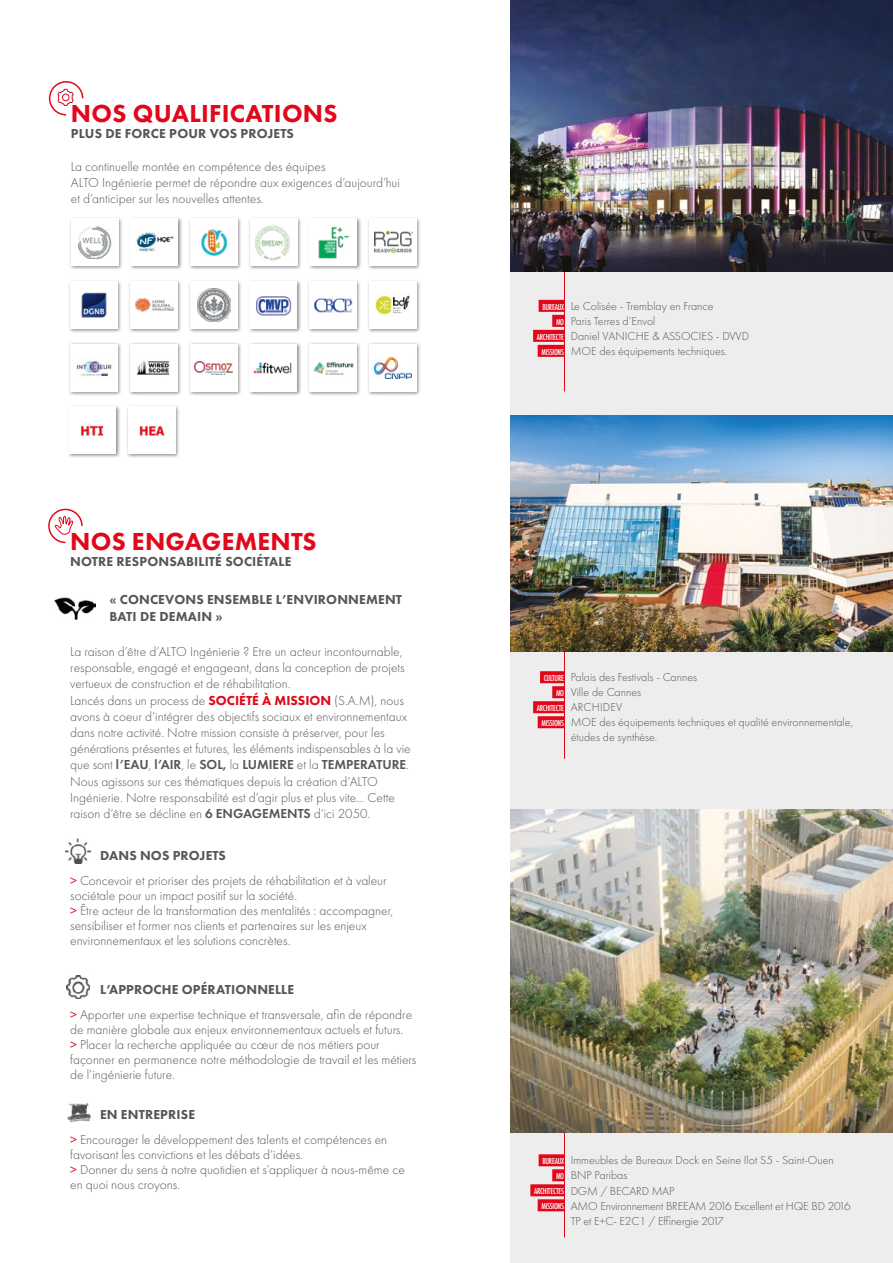
<style>
.page{position:relative;width:893px;height:1263px;background:#fff}
.page>*{position:absolute;margin:0;border:0;box-sizing:border-box;transform-origin:0 0}
.t1{font:800 25.5px "Futura PT";letter-spacing:.01em;color:#e2071b}
.t2{font:300 13.5px/16.2px "Futura PT";color:#575756}
.t3{font:800 13.5px/16.2px "Futura PT";letter-spacing:.01em;color:#575756}
.t4{font:300 12px/15px "Futura PT";color:#575756}
.t5{font:500 9px/15px "Futura PT Cond";letter-spacing:-.025em;color:#fff;text-align:right}
.s1{font-weight:800;color:#e30617}
.s2{font-weight:600}
.s3{font-weight:400;color:#e2071b}
</style>
<div class="page">
<div style="left:510px;top:0;width:383px;height:1263px;background:#ededed"></div>
<div style="left:539px;top:300px;width:25px;height:12px;background:#e2071b"></div>
<div style="left:552px;top:315px;width:12px;height:12px;background:#e2071b"></div>
<div style="left:533px;top:330px;width:31px;height:12px;background:#e2071b"></div>
<div style="left:538px;top:345px;width:26px;height:12px;background:#e2071b"></div>
<hr style="left:564px;top:1108px;width:1px;height:129px;background:#e2071b">
<hr style="left:564px;top:256px;width:1px;height:135px;background:#e2071b">
<img style="left:510px;top:0;width:383px;height:271px">
<hr style="left:564px;top:610px;width:1px;height:149px;background:#e2071b">
<img style="left:510px;top:415px;width:383px;height:237px">
<img style="left:510px;top:809px;width:383px;height:323px">
<div style="left:540px;top:671px;width:24px;height:12px;background:#e2071b"></div>
<div style="left:552px;top:686px;width:12px;height:12px;background:#e2071b"></div>
<div style="left:533px;top:701px;width:31px;height:12px;background:#e2071b"></div>
<div style="left:538px;top:716px;width:26px;height:12px;background:#e2071b"></div>
<div style="left:539px;top:1154px;width:25px;height:12px;background:#e2071b"></div>
<div style="left:552px;top:1169px;width:12px;height:12px;background:#e2071b"></div>
<div style="left:530px;top:1184px;width:34px;height:12px;background:#e2071b"></div>
<div style="left:538px;top:1199px;width:26px;height:12px;background:#e2071b"></div>
<div style="left:128px;top:216px;width:54px;height:54px;background:#000;opacity:.45"></div>
<div style="left:131px;top:219px;width:47px;height:47px;background:#fff"></div>
<img style="left:136px;top:232px;width:37px;height:20px">
<div style="left:188px;top:216px;width:54px;height:54px;background:#000;opacity:.45"></div>
<div style="left:191px;top:219px;width:47px;height:47px;background:#fff"></div>
<img style="left:201px;top:229px;width:26px;height:27px">
<div style="left:307px;top:216px;width:54px;height:54px;background:#000;opacity:.45"></div>
<div style="left:310px;top:219px;width:47px;height:47px;background:#fff"></div>
<img style="left:318px;top:226px;width:31px;height:32px">
<div style="left:367px;top:216px;width:54px;height:54px;background:#000;opacity:.45"></div>
<div style="left:370px;top:219px;width:47px;height:47px;background:#fff"></div>
<img style="left:374px;top:232px;width:38px;height:21px">
<div style="left:68px;top:279px;width:54px;height:54px;background:#000;opacity:.45"></div>
<div style="left:70px;top:281px;width:48px;height:48px;background:#fff"></div>
<img style="left:81px;top:292px;width:26px;height:26px">
<div style="left:128px;top:279px;width:54px;height:54px;background:#000;opacity:.45"></div>
<div style="left:130px;top:281px;width:47px;height:48px;background:#fff"></div>
<img style="left:135px;top:298px;width:38px;height:14px">
<div style="left:247px;top:279px;width:54px;height:54px;background:#000;opacity:.45"></div>
<div style="left:250px;top:281px;width:47px;height:48px;background:#fff"></div>
<img style="left:256px;top:296px;width:35px;height:19px">
<div style="left:307px;top:279px;width:54px;height:54px;background:#000;opacity:.45"></div>
<div style="left:310px;top:281px;width:47px;height:48px;background:#fff"></div>
<img style="left:314px;top:298px;width:38px;height:14px">
<div style="left:68px;top:342px;width:54px;height:54px;background:#000;opacity:.45"></div>
<div style="left:70px;top:344px;width:48px;height:47px;background:#fff"></div>
<img style="left:76px;top:360px;width:36px;height:16px">
<div style="left:128px;top:342px;width:54px;height:54px;background:#000;opacity:.45"></div>
<div style="left:130px;top:344px;width:47px;height:47px;background:#fff"></div>
<img style="left:137px;top:361px;width:33px;height:14px">
<div style="left:188px;top:342px;width:54px;height:54px;background:#000;opacity:.45"></div>
<div style="left:190px;top:344px;width:47px;height:47px;background:#fff"></div>
<img style="left:194px;top:361px;width:39px;height:13px">
<div style="left:247px;top:342px;width:54px;height:54px;background:#000;opacity:.45"></div>
<div style="left:250px;top:344px;width:47px;height:47px;background:#fff"></div>
<img style="left:253px;top:362px;width:39px;height:12px">
<div style="left:307px;top:342px;width:54px;height:54px;background:#000;opacity:.45"></div>
<div style="left:310px;top:344px;width:47px;height:47px;background:#fff"></div>
<img style="left:314px;top:362px;width:40px;height:13px">
<div style="left:126px;top:404px;width:54px;height:54px;background:#000;opacity:.45"></div>
<img style="left:129px;top:407px;width:47px;height:47px">
<div style="left:66px;top:404px;width:54px;height:54px;background:#000;opacity:.45"></div>
<img style="left:69px;top:407px;width:47px;height:47px">
<div style="left:69px;top:216px;width:54px;height:54px;background:#000;opacity:.45"></div>
<div style="left:71px;top:219px;width:47px;height:47px;background:#fff"></div>
<img style="left:78px;top:226px;width:33px;height:33px">
<div style="left:248px;top:216px;width:54px;height:54px;background:#000;opacity:.45"></div>
<div style="left:250px;top:219px;width:47px;height:47px;background:#fff"></div>
<img style="left:255px;top:225px;width:35px;height:35px">
<div style="left:188px;top:279px;width:54px;height:54px;background:#000;opacity:.45"></div>
<div style="left:190px;top:281px;width:47px;height:48px;background:#fff"></div>
<img style="left:197px;top:288px;width:33px;height:34px">
<div style="left:367px;top:279px;width:54px;height:54px;background:#000;opacity:.45"></div>
<div style="left:369px;top:281px;width:48px;height:48px;background:#fff"></div>
<img style="left:374px;top:295px;width:36px;height:21px">
<div style="left:367px;top:342px;width:54px;height:54px;background:#000;opacity:.45"></div>
<div style="left:369px;top:344px;width:48px;height:47px;background:#fff"></div>
<img style="left:374px;top:357px;width:38px;height:21px">
<svg style="left:48px;top:81px;width:36px;height:35px"></svg>
<svg style="left:48px;top:508px;width:35px;height:36px"></svg>
<img style="left:54px;top:597px;width:42px;height:23px">
<img style="left:65px;top:838px;width:26px;height:25px">
<img style="left:67px;top:976px;width:23px;height:22px">
<img style="left:68px;top:1103px;width:22px;height:18px">
<h1 class="t1" style="left:71px;top:98px;width:268px">NOS QUALIFICATIONS</h1>
<p class="t3" style="left:71px;top:125px;width:224px">PLUS DE FORCE POUR VOS PROJETS</p>
<p class="t2" style="left:71px;top:158px;width:330px">La continuelle montée en compétence des équipes<br>ALTO Ingénierie permet de répondre aux exigences d’aujourd’hui et d’anticiper sur les nouvelles attentes.</p>
<h1 class="t1" style="left:70px;top:525px;width:248px">NOS ENGAGEMENTS</h1>
<p class="t3" style="left:70px;top:553px;width:223px">NOTRE RESPONSABILITÉ SOCIÉTALE</p>
<p class="t3" style="left:109px;top:592px;width:294px">« CONCEVONS ENSEMBLE L’ENVIRONNEMENT<br>BATI DE DEMAIN »</p>
<p class="t2" style="left:70px;top:643px;width:342px">La raison d’être d’ALTO Ingénierie ? Etre un acteur incontournable, responsable, engagé et engageant, dans la conception de projets vertueux de construction et de réhabilitation.<br>Lancés dans un process de <span class="s1">SOCIÉTÉ À MISSION</span> (S.A.M), nous avons à coeur d’intégrer des objectifs sociaux et environnementaux dans notre activité. Notre mission consiste à préserver, pour les générations présentes et futures, les éléments indispensables à la vie que sont <span class="s2">l’EAU</span>, <span class="s2">l’AIR</span>, le <span class="s2">SOL,</span> la <span class="s2">LUMIERE</span> et la <span class="s2">TEMPERATURE</span>.<br>Nous agissons sur ces thématiques depuis la création d’ALTO Ingénierie. Notre responsabilité est d’agir plus et plus vite… Cette raison d’être se décline en <span class="s2">6 ENGAGEMENTS</span> d’ici 2050.</p>
<p class="t3" style="left:100px;top:847px;width:127px">DANS NOS PROJETS</p>
<p class="t2" style="left:70px;top:873px;width:325px;line-height:15px"><span class="s3">&gt;</span> Concevoir et prioriser des projets de réhabilitation et à valeur sociétale pour un impact positif sur la société.<br><span class="s3">&gt;</span> Être acteur de la transformation des mentalités : accompagner, sensibiliser et former nos clients et partenaires sur les enjeux environnementaux et les solutions concrètes.</p>
<p class="t3" style="left:100px;top:981px;width:196px">L’APPROCHE OPÉRATIONNELLE</p>
<p class="t2" style="left:70px;top:1007px;width:348px;line-height:15px"><span class="s3">&gt;</span> Apporter une expertise technique et transversale, afin de répondre de manière globale aux enjeux environnementaux actuels et futurs.<br><span class="s3">&gt;</span> Placer la recherche appliquée au cœur de nos métiers pour façonner en permanence notre méthodologie de travail et les métiers de l’ingénierie future.</p>
<p class="t3" style="left:100px;top:1106px;width:97px">EN ENTREPRISE</p>
<p class="t2" style="left:70px;top:1132px;width:336px;line-height:15px"><span class="s3">&gt;</span> Encourager le développement des talents et compétences en favorisant les convictions et les débats d’idées.<br><span class="s3">&gt;</span> Donner du sens à notre quotidien et s’appliquer à nous-même ce en quoi nous croyons.</p>
<p class="t4" style="left:571px;top:298px;width:180px">Le Colisée - Tremblay en France<br>Paris Terres d’Envol<br>Daniel VANICHE &amp; ASSOCIES - DVVD<br>MOE des équipements techniques.</p>
<p class="t5" style="left:537px;top:299px;width:29px">BUREAUX<br>MO<br>ARCHITECTE<br>MISSIONS</p>
<p class="t4" style="left:571px;top:670px;width:284px">Palais des Festivals - Cannes<br>Ville de Cannes<br>ARCHIDEV<br>MOE des équipements techniques et qualité environnementale, études de synthèse.</p>
<p class="t5" style="left:537px;top:670px;width:29px">CULTURE<br>MO<br>ARCHITECTE<br>MISSIONS</p>
<p class="t4" style="left:571px;top:1153px;width:281px">Immeubles de Bureaux Dock en Seine Ilot S5 - Saint-Ouen BNP Paribas<br>DGM / BECARD MAP<br>AMO Environnement BREEAM 2016 Excellent et HQE BD 2016<br>TP et E+C- E2C1 / Effinergie 2017</p>
<p class="t5" style="left:534px;top:1153px;width:32px">BUREAUX<br>MO<br>ARCHITECTES<br>MISSIONS</p>
</div>
